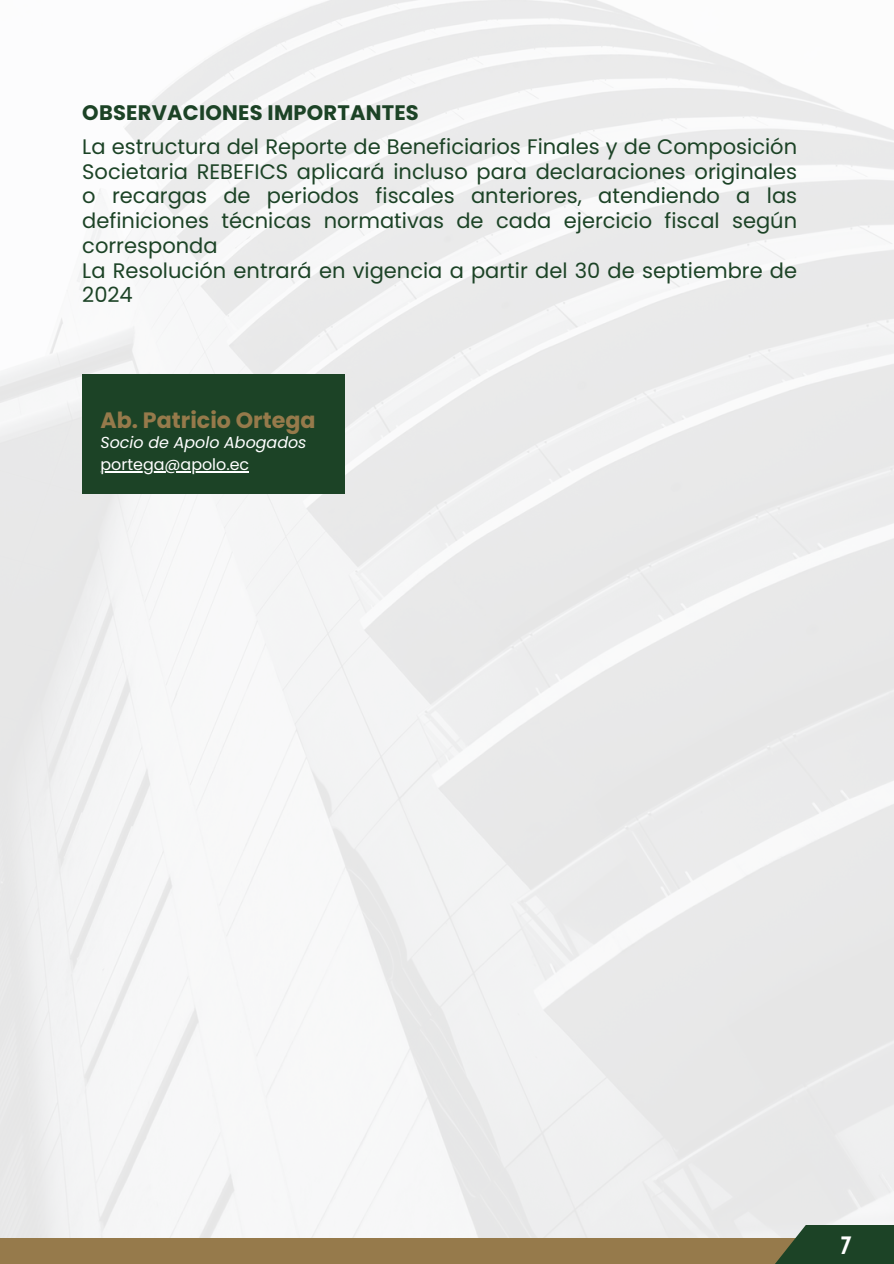
<style>
.page{position:relative;width:894px;height:1264px;background:#fff}
.page>*{position:absolute;margin:0;border:0;box-sizing:border-box;transform-origin:0 0}
.t1{font:700 22.2px "Poppins";color:#967a4b}
.t2{font:21.9px "Norwester";color:#fff}
.t3{font:21px/24.8px "Poppins";color:#1c4326;text-align:justify}
.t4{font:700 21px "Poppins";letter-spacing:.01em;color:#1c4326}
.t5{font:italic 15.9px "Poppins";color:#fff}
.t6{font:15.9px "Poppins";color:#fff}
</style>
<div class="page">
<img style="left:0;top:0;width:893px;height:1238px">
<div style="left:0;top:1238px;width:810px;height:25px;background:#967a4b"></div>
<svg style="left:752px;top:1224px;width:141px;height:39px;fill:#1c4326"></svg>
<div style="left:82px;top:373px;width:263px;height:120px;background:#1c4326"></div>
<hr style="left:100px;top:472px;width:149px;height:1px;background:#fff">
<h2 class="t4" style="left:82px;top:98px;width:338px">OBSERVACIONES IMPORTANTES</h2>
<h3 class="t3" style="left:82px;top:134px;width:716px">La estructura del Reporte de Beneficiarios Finales y de Composición Societaria REBEFICS aplicará incluso para declaraciones originales o recargas de periodos fiscales anteriores, atendiendo a las definiciones técnicas normativas de cada ejercicio fiscal según corresponda</h3>
<p class="t3" style="left:82px;top:258px;width:716px">La Resolución entrará en vigencia a partir del 30 de septiembre de<br>2024</p>
<p class="t1" style="left:100px;top:404px;width:216px">Ab. Patricio Ortega</p>
<p class="t5" style="left:100px;top:431px;width:207px">Socio de Apolo Abogados</p>
<p class="t6" style="left:100px;top:454px;width:150px">portega@apolo.ec</p>
<h1 class="t2" style="left:840px;top:1232px;width:13px">7</h1>
</div>
